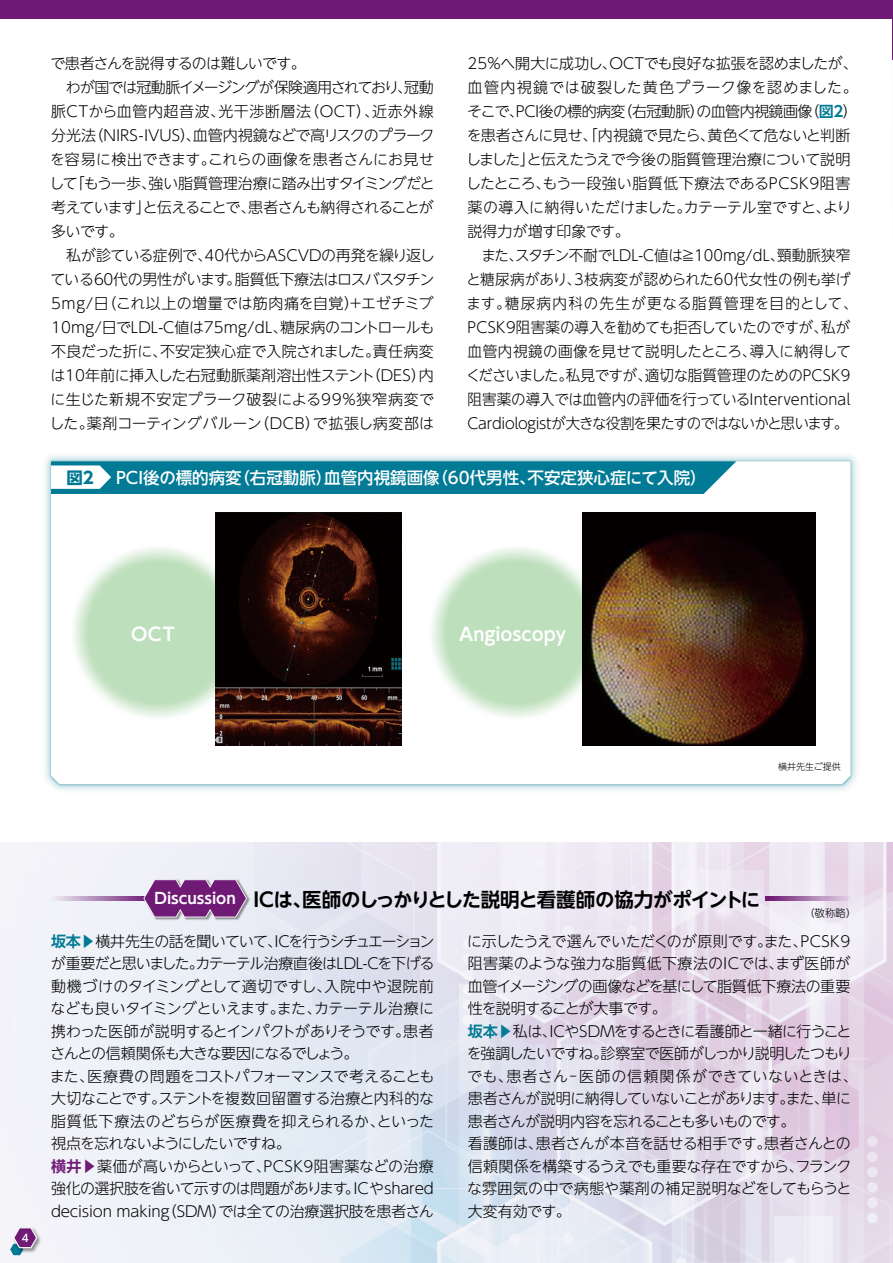
<style>
.page{position:relative;width:893px;height:1263px;background:#fff}
.page>*{position:absolute;margin:0;border:0;box-sizing:border-box;transform-origin:0 0}
.t1{font:700 19.5px "UD Shin Go NT Pr 6 N De";letter-spacing:-.045em;color:#000}
.t2{font:700 18px "UD Shin Go NT Pr 6 N De";color:#fff}
.t3{font:500 16.5px "UD Shin Go NT Pr 6 N";color:#fff}
.t4{font:700 16.5px "UD Shin Go NT Pr 6 N";color:#007a95}
.t5{font:300 15px/22.5px "UD Shin Go NT Pr 6 N";letter-spacing:-.02em;color:#000}
.t6{font:300 15px "UD Shin Go NT Pr 6 N";color:#000}
.t7{font:300 15px "UD Shin Go NT Pr 6 N";letter-spacing:.015em;color:#000}
.t8{font:300 15px "UD Shin Go NT Pr 6 N";letter-spacing:.005em;color:#000}
.t9{font:300 15px "UD Shin Go NT Pr 6 N";letter-spacing:.035em;color:#000}
.t10{font:300 15px "UD Shin Go NT Pr 6 N";letter-spacing:-.04em;color:#000}
.t11{font:300 15px "UD Shin Go NT Pr 6 N";letter-spacing:-.065em;color:#000}
.t12{font:300 15px "UD Shin Go NT Pr 6 N";letter-spacing:-.07em;color:#000}
.t13{font:300 15px "UD Shin Go NT Pr 6 N";letter-spacing:-.06em;color:#000}
.t14{font:300 10.5px "UD Shin Go NT Pr 6 N";color:#000}
.t15{font:500 10.5px "UD Shin Go NT Pr 6 N";color:#fff}
.t16{font:300 9px "UD Shin Go NT Pr 6 N";color:#000}
.s1{font-family:"UD Shin Go NT Pr 6 N De";font-weight:700;color:#007a95}
.s2{font-size:15.15px;color:#fff}
.s3{font-family:"UD Shin Go NT Pr 6 N De";font-weight:700;color:#6f1b76}
</style>
<div class="page">
<img style="left:0;top:842px;width:893px;height:421px">
<svg style="left:51px;top:896px;width:92px;height:4px"></svg>
<svg style="left:765px;top:896px;width:85px;height:4px"></svg>
<img style="left:143px;top:879px;width:107px;height:42px">
<svg style="left:143px;top:879px;width:104px;height:38px;background:#84418b"></svg>
<div style="left:0;top:0;width:893px;height:19px;background:#6f1b76"></div>
<img style="left:892px;top:19px;width:1px;height:41px">
<svg style="left:51px;top:461px;width:685px;height:33px;background:#16859e"></svg>
<img style="left:43px;top:500px;width:173px;height:265px">
<img style="left:216px;top:512px;width:168px;height:234px">
<img style="left:384px;top:512px;width:199px;height:234px">
<img style="left:583px;top:512px;width:233px;height:234px">
<img style="left:11px;top:1225px;width:33px;height:29px">
<svg style="left:10px;top:1227px;width:27px;height:28px"></svg>
<p class="t13" style="left:51px;top:51px;width:257px">で患者さんを説得するのは難しいです。</p>
<p class="t12" style="left:66px;top:75px;width:369px">わが国では冠動脈イメージングが保険適用されており、冠動</p>
<p class="t9" style="left:51px;top:99px;width:384px">脈CTから血管内超音波、光干渉断層法（OCT）、近赤外線</p>
<p class="t5" style="left:51px;top:123px;width:385px">分光法（NIRS-IVUS）、血管内視鏡などで高リスクのプラーク</p>
<p class="t6" style="left:50px;top:147px;width:386px">を容易に検出できます。これらの画像を患者さんにお見せ</p>
<p class="t10" style="left:49px;top:171px;width:387px">して「もう一歩、強い脂質管理治療に踏み出すタイミングだと</p>
<p class="t11" style="left:51px;top:195px;width:384px">考えています」と伝えることで、患者さんも納得されることが</p>
<p class="t5" style="left:51px;top:219px;width:74px">多いです。</p>
<p class="t5" style="left:66px;top:243px;width:370px">私が診ている症例で、40代からASCVDの再発を繰り返し</p>
<p class="t5" style="left:50px;top:267px;width:385px">ている60代の男性がいます。脂質低下療法はロスバスタチン</p>
<p class="t7" style="left:51px;top:291px;width:384px">5mg/日（これ以上の増量では筋肉痛を自覚）＋エゼチミブ</p>
<p class="t6" style="left:51px;top:315px;width:385px">10mg/日でLDL-C値は75mg/dL、糖尿病のコントロールも</p>
<p class="t6" style="left:51px;top:339px;width:384px">不良だった折に、不安定狭心症で入院されました。責任病変</p>
<p class="t8" style="left:51px;top:363px;width:385px">は10年前に挿入した右冠動脈薬剤溶出性ステント（DES）内</p>
<p class="t7" style="left:50px;top:387px;width:385px">に生じた新規不安定プラーク破裂による99%狭窄病変で</p>
<p class="t5" style="left:49px;top:411px;width:386px">した。薬剤コーティングバルーン（DCB）で拡張し病変部は</p>
<p class="t5" style="left:466px;top:50px;width:393px;line-height:24px">25%へ開大に成功し、OCTでも良好な拡張を認めましたが、血管内視鏡では破裂した黄色プラーク像を認めました。そこで、PCI後の標的病変（右冠動脈）の血管内視鏡画像（<span class="s1">図2</span>）を患者さんに見せ、「内視鏡で見たら、黄色くて危ないと判断しました」と伝えたうえで今後の脂質管理治療について説明したところ、もう一段強い脂質低下療法であるPCSK9阻害薬の導入に納得いただけました。カテーテル室ですと、より説得力が増す印象です。</p>
<p class="t5" style="left:466px;top:242px;width:393px;line-height:24px;text-align:center">また、スタチン不耐でLDL-C値は≧100mg/dL、頸動脈狭窄<br>と糖尿病があり、3枝病変が認められた60代女性の例も挙げます。糖尿病内科の先生が更なる脂質管理を目的として、PCSK9阻害薬の導入を勧めても拒否していたのですが、私が血管内視鏡の画像を見せて説明したところ、導入に納得してくださいました。私見ですが、適切な脂質管理のためのPCSK9阻害薬の導入では血管内の評価を行っているInterventional Cardiologistが大きな役割を果たすのではないかと思います。</p>
<p class="t4" style="left:66px;top:464px;width:29px">図2</p>
<p class="t3" style="left:116px;top:465px;width:592px">PCI後の標的病変（右冠動脈）血管内視鏡画像（60代男性、不安定狭心症にて入院）</p>
<p class="t2" style="left:131px;top:620px;width:45px">OCT</p>
<p class="t2" style="left:459px;top:620px;width:108px">Angioscopy</p>
<p class="t16" style="left:778px;top:759px;width:64px">横井先生ご提供</p>
<p class="t15" style="left:22px;top:1229px;width:8px">4</p>
<h1 class="t1" style="left:155px;top:883px;width:607px"><span class="s2">Discussion</span> ICは、医師のしっかりとした説明と看護師の協力がポイントに</h1>
<p class="t14" style="left:804px;top:904px;width:54px">（敬称略）</p>
<p class="t5" style="left:50px;top:929px;width:386px"><span class="s1">坂本▶</span>横井先生の話を聞いていて、ICを行うシチュエーションが重要だと思いました。カテーテル治療直後はLDL-Cを下げる動機づけのタイミングとして適切ですし、入院中や退院前なども良いタイミングといえます。また、カテーテル治療に携わった医師が説明するとインパクトがありそうです。患者さんとの信頼関係も大きな要因になるでしょう。<br>また、医療費の問題をコストパフォーマンスで考えることも大切なことです。ステントを複数回留置する治療と内科的な脂質低下療法のどちらが医療費を抑えられるか、といった視点を忘れないようにしたいですね。<br><span class="s3">横井▶</span>薬価が高いからといって、PCSK9阻害薬などの治療強化の選択肢を省いて示すのは問題があります。ICやshared decision making（SDM）では全ての治療選択肢を患者さん</p>
<p class="t5" style="left:467px;top:929px;width:393px">に示したうえで選んでいただくのが原則です。また、PCSK9阻害薬のような強力な脂質低下療法のICでは、まず医師が血管イメージングの画像などを基にして脂質低下療法の重要性を説明することが大事です。<br><span class="s1">坂本▶</span>私は、ICやSDMをするときに看護師と一緒に行うことを強調したいですね。診察室で医師がしっかり説明したつもりでも、患者さん-医師の信頼関係ができていないときは、患者さんが説明に納得していないことがあります。また、単に患者さんが説明内容を忘れることも多いものです。<br>看護師は、患者さんが本音を話せる相手です。患者さんとの信頼関係を構築するうえでも重要な存在ですから、フランクな雰囲気の中で病態や薬剤の補足説明などをしてもらうと大変有効です。</p>
</div>
